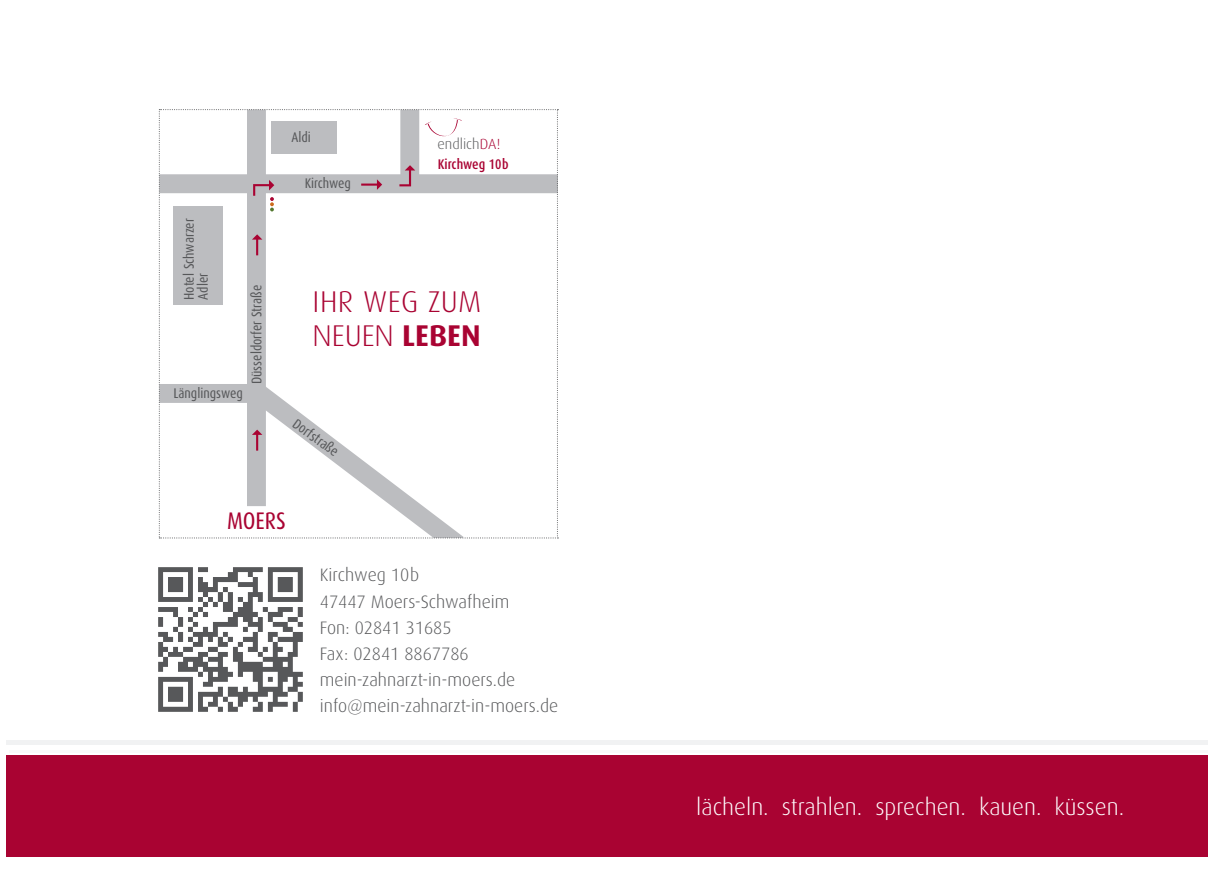
<style>
.page{position:relative;width:1208px;height:874px;background:#fff}
.page>*{position:absolute;margin:0;border:0;box-sizing:border-box;transform-origin:0 0}
.t1{font:300 30px/34px "Dax";letter-spacing:.01em;color:#a90332}
.t2{font:24px "Dax Condensed";color:#a90332}
.t3{font:300 23.4px "Dax";color:#fff}
.t4{font:300 18px/26px "Dax";color:#57585a}
.t5{font:300 14.6px "Dax";color:#57585a}
.t6{font:14px/14px "Dax Condensed";color:#57585a}
.t7{font:500 14px "Dax Condensed";color:#a90332}
.s1{color:#a90332}
.s2{font-weight:700}
</style>
<div class="page">
<div style="left:7px;top:755px;width:1201px;height:101px;background:#a90332"></div>
<hr style="left:7px;top:740px;width:1201px;height:4px;background:#f1f2f3">
<hr style="left:10px;top:749px;width:1198px;height:3px;background:#f9f9f9">
<img style="left:159px;top:567px;width:144px;height:144px">
<svg style="left:159px;top:109px;width:399px;height:429px"></svg>
<p class="t6" style="left:182px;top:300px;width:83px;rotate:-90deg">Hotel Schwarzer<br>Adler</p>
<p class="t6" style="left:174px;top:386px;width:71px">Länglingsweg</p>
<p class="t6" style="left:250px;top:384px;width:101px;rotate:-90deg">Düsseldorfer Straße</p>
<p class="t6" style="left:291px;top:131px;width:21px">Aldi</p>
<p class="t6" style="left:305px;top:176px;width:48px">Kirchweg</p>
<p class="t5" style="left:437px;top:136px;width:65px">endlich<span class="s1">DA!</span></p>
<p class="t7" style="left:438px;top:157px;width:72px">Kirchweg 10b</p>
<h1 class="t1" style="left:313px;top:285px;width:170px">IHR WEG ZUM<br>NEUEN <span class="s2">LEBEN</span></h1>
<p class="t6" style="left:298px;top:416px;width:54px;rotate:36deg">Dorfstraße</p>
<h2 class="t2" style="left:227px;top:507px;width:60px">MOERS</h2>
<p class="t4" style="left:320px;top:562px;width:240px">Kirchweg 10b<br>47447 Moers-Schwafheim<br>Fon: 02841 31685<br>Fax: 02841 8867786 mein-zahnarzt-in-moers.de info@mein-zahnarzt-in-moers.de</p>
<p class="t3" style="left:696px;top:794px;width:429px">lächeln. strahlen. sprechen. kauen. küssen.</p>
</div>
